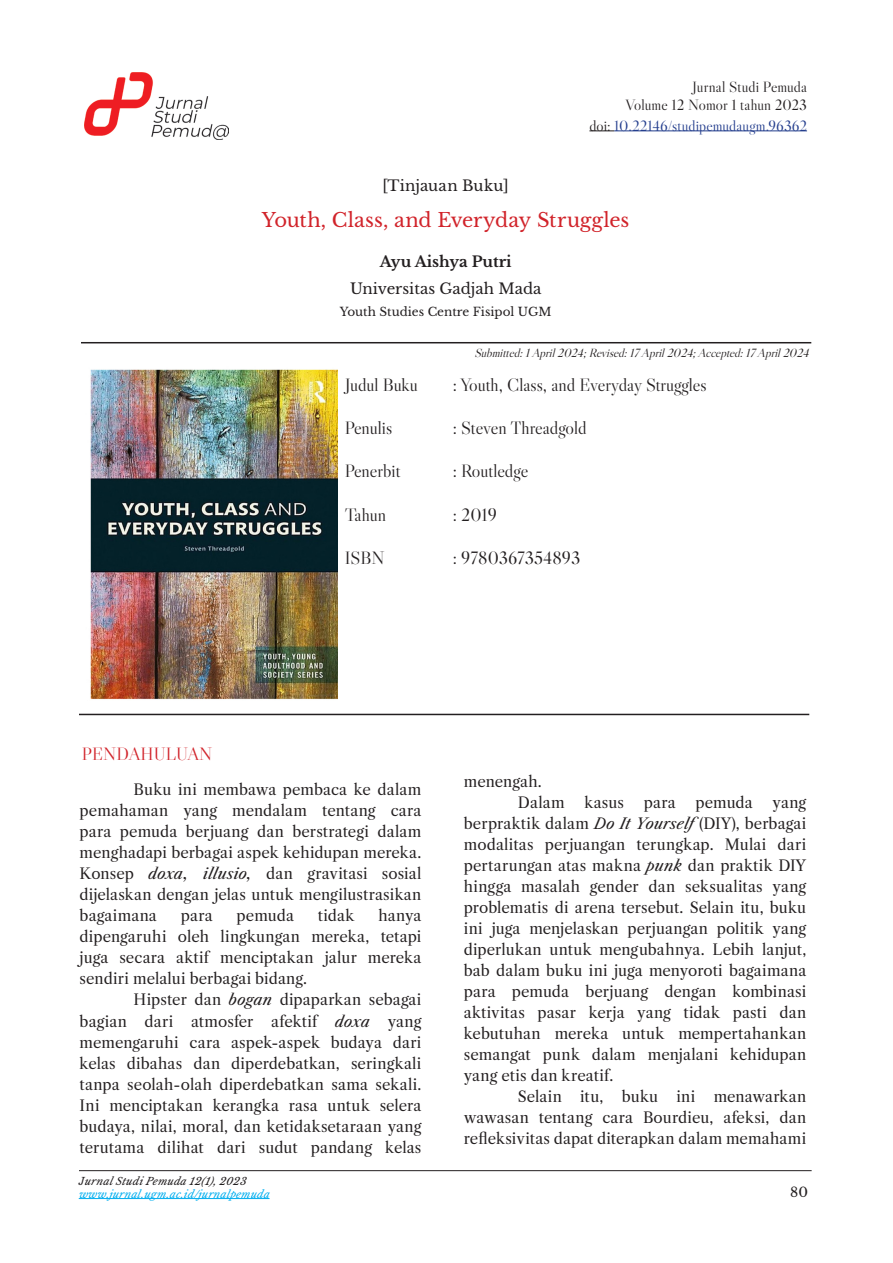
<style>
.page{position:relative;width:893px;height:1263px;background:#fff}
.page>*{position:absolute;margin:0;border:0;box-sizing:border-box;transform-origin:0 0}
.t1{font:19.5px "Libre Baskerville";color:#d1232a}
.t2{font:18px "Libre Caslon Display";color:#231f20}
.t3{font:18px "Libre Caslon Display";color:#d1232a}
.t4{font:15px/21px "Libre Caslon Text";letter-spacing:.005em;color:#231f20;text-align:justify}
.t5{font:15px "Libre Caslon Display";color:#231f20}
.t6{font:15px "Libre Baskerville";color:#231f20}
.t7{font:15px "Libre Caslon Display";letter-spacing:.005em;color:#253f8e}
.t8{font:700 15px "Libre Baskerville";color:#231f20}
.t9{font:13.5px "Libre Baskerville";color:#231f20}
.t10{font:italic 12px "Libre Caslon Display";color:#231f20}
.t11{font:12px "Libre Baskerville";color:#231f20}
.t12{font:italic 10.5px "Libre Baskerville";letter-spacing:.02em;color:#00aeef}
.t13{font:italic 10.5px "Libre Baskerville";color:#231f20}
.s1{color:#231f20}
.s2{font-style:italic}
</style>
<div class="page">
<svg style="left:589px;top:131px;width:25px;height:1px"></svg>
<hr style="left:614px;top:131px;width:193px;height:1px;background:#253f8e">
<hr style="left:79px;top:1170px;width:733px;height:1px;background:#231f20">
<img style="left:85px;top:73px;width:144px;height:66px">
<hr style="left:81px;top:342px;width:730px;height:1px;background:#231f20">
<hr style="left:79px;top:1198px;width:191px;height:1px;background:#00aeef">
<hr style="left:79px;top:714px;width:730px;height:1px;background:#231f20">
<img style="left:90px;top:369px;width:247px;height:331px">
<p class="t5" style="left:692px;top:77px;width:116px">Jurnal Studi Pemuda</p>
<p class="t5" style="left:625px;top:95px;width:183px">Volume 12 Nomor 1 tahun 2023</p>
<p class="t7" style="left:589px;top:116px;width:219px"><span class="s1">doi:</span> 10.22146/studipemudaugm.96362</p>
<p class="t6" style="left:383px;top:177px;width:128px">[Tinjauan Buku]</p>
<p class="t1" style="left:262px;top:209px;width:369px">Youth, Class, and Everyday Struggles</p>
<p class="t8" style="left:380px;top:252px;width:133px">Ayu Aishya Putri</p>
<p class="t6" style="left:350px;top:279px;width:193px">Universitas Gadjah Mada</p>
<p class="t11" style="left:340px;top:304px;width:213px">Youth Studies Centre Fisipol UGM</p>
<p class="t10" style="left:474px;top:346px;width:339px">Submitted:1April2024;Revised:17April2024;Accepted:17April2024</p>
<p class="t3" style="left:82px;top:742px;width:132px">PENDAHULUAN</p>
<p class="t2" style="left:345px;top:374px;width:75px">Judul Buku</p>
<p class="t2" style="left:453px;top:374px;width:255px">: Youth, Class, and Everyday Struggles</p>
<p class="t2" style="left:345px;top:417px;width:49px">Penulis</p>
<p class="t2" style="left:453px;top:417px;width:135px">: Steven Threadgold</p>
<p class="t2" style="left:345px;top:460px;width:57px">Penerbit</p>
<p class="t2" style="left:453px;top:460px;width:77px">: Routledge</p>
<p class="t2" style="left:345px;top:503px;width:43px">Tahun</p>
<p class="t2" style="left:453px;top:503px;width:46px">: 2019</p>
<p class="t2" style="left:345px;top:546px;width:41px">ISBN</p>
<p class="t2" style="left:453px;top:546px;width:129px">: 9780367354893</p>
<p class="t4" style="left:80px;top:780px;width:343px;text-indent:54px">Buku ini membawa pembaca ke dalam pemahaman yang mendalam tentang cara para pemuda berjuang dan berstrategi dalam menghadapi berbagai aspek kehidupan mereka.<br>Konsep <span class="s2">doxa, illusio,</span> dan gravitasi sosial dijelaskan dengan jelas untuk mengilustrasikan bagaimana</p>
<p class="t4" style="left:80px;top:906px;width:343px;text-indent:299px">hanya dipengaruhi oleh lingkungan mereka, tetapi juga secara aktif menciptakan jalur mereka sendiri melalui berbagai bidang.</p>
<p class="t4" style="left:80px;top:990px;width:343px;text-indent:54px">Hipster dan <span class="s2">bogan</span> dipaparkan sebagai bagian dari atmosfer afektif <span class="s2">doxa</span> yang memengaruhi cara aspek-aspek budaya dari kelas dibahas dan diperdebatkan, seringkali tanpa seolah-olah diperdebatkan sama sekali.<br>Ini menciptakan kerangka rasa untuk selera budaya, nilai, moral, dan ketidaksetaraan yang terutama dilihat dari sudut pandang kelas</p>
<p class="t4" style="left:181px;top:906px;width:33px">para</p>
<p class="t4" style="left:237px;top:906px;width:59px">pemuda</p>
<p class="t4" style="left:318px;top:906px;width:38px">tidak</p>
<p class="t13" style="left:79px;top:1175px;width:171px">JurnalStudiPemuda 12(1), 2023</p>
<p class="t12" style="left:79px;top:1187px;width:195px">www.jurnal.ugm.ac.id/jurnalpemuda</p>
<p class="t4" style="left:464px;top:771px;width:80px">menengah.</p>
<p class="t4" style="left:518px;top:792px;width:48px">Dalam</p>
<p class="t4" style="left:584px;top:792px;width:41px">kasus</p>
<p class="t4" style="left:644px;top:792px;width:33px">para</p>
<p class="t4" style="left:695px;top:792px;width:59px">pemuda</p>
<p class="t4" style="left:464px;top:792px;width:344px;text-indent:309px">yang berpraktik dalam <span class="s2">Do It Yourself</span>(DIY), berbagai modalitas perjuangan terungkap. Mulai dari pertarungan atas makna <span class="s2">punk</span> dan praktik DIY hingga masalah gender dan seksualitas yang problematis di arena tersebut. Selain itu, buku ini juga menjelaskan perjuangan politik yang diperlukan untuk mengubahnya. Lebih lanjut, bab dalam buku ini juga menyoroti bagaimana para pemuda berjuang dengan kombinasi aktivitas pasar kerja yang tidak pasti dan kebutuhan mereka untuk mempertahankan semangat punk dalam menjalani kehidupan yang etis dan kreatif.</p>
<p class="t4" style="left:464px;top:1086px;width:344px;text-indent:54px">Selain itu, buku ini menawarkan wawasan tentang cara Bourdieu, afeksi, dan refleksivitas dapat diterapkan dalam memahami</p>
<p class="t9" style="left:790px;top:1184px;width:19px">80</p>
</div>
